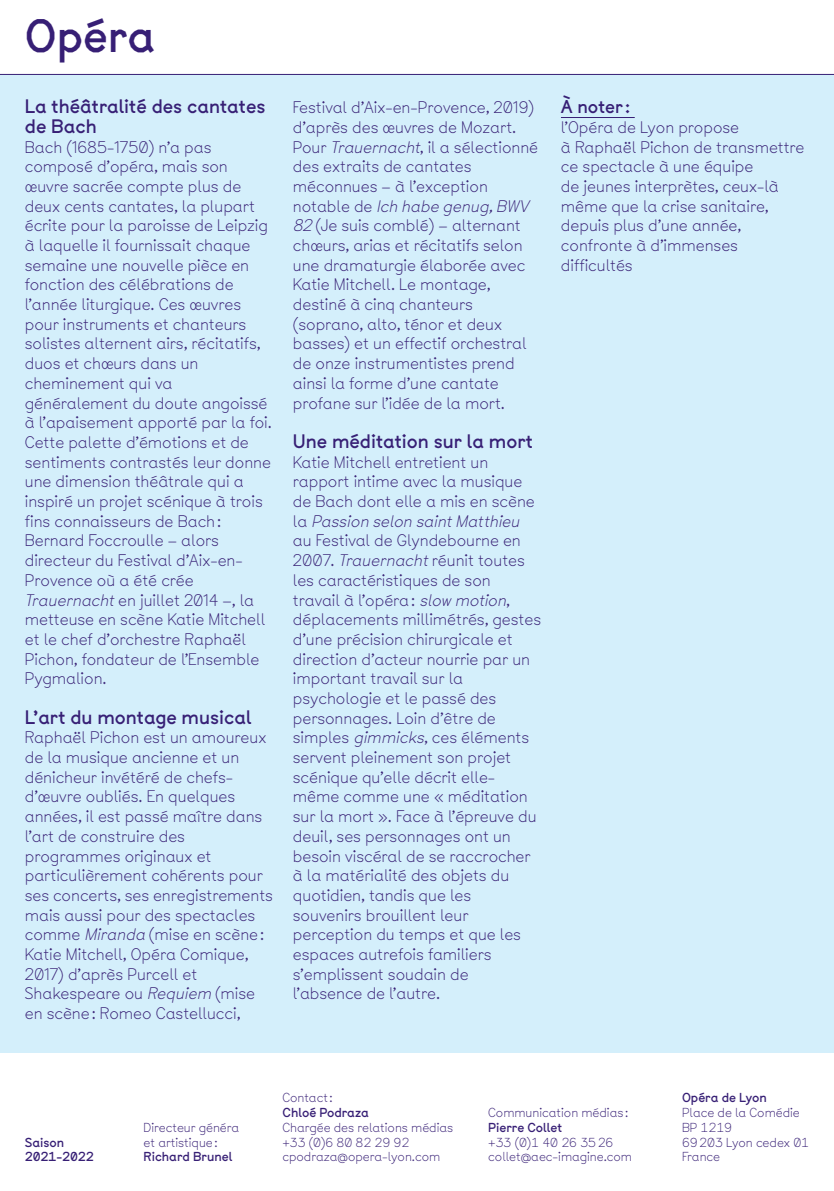
<style>
.page{position:relative;width:834px;height:1191px;background:#fff}
.page>*{position:absolute;margin:0;border:0;box-sizing:border-box;transform-origin:0 0}
.t1{font:43.75px "Btp";color:#371f75}
.VERSO___INTER-TITRE{font:18.38px/19.6px "Btp";color:#371f75}
.VERSO___TEXTE{font:17.5px "Btp";color:#371f75}
.VERSO___TEXTE-2{font:300 15.75px/19.6px "Btp";color:#371f75}
.VERSO___FOOTER{font:300 12.25px/14.7px "Btp";color:#371f75}
.VERSO___FOOTER-2{font:12.25px/14.7px "Btp";color:#371f75}
.s1{font-style:italic}
.s2{font-weight:400}
</style>
<div class="page">
<div style="left:0;top:75px;width:833px;height:1052px;background:#d4effb"></div>
<hr style="left:0;top:74px;width:833px;height:1px;background:#371f75">
<div style="left:0;top:1053px;width:833px;height:138px;background:#fff"></div>
<hr style="left:561px;top:117px;width:73px;height:1px;background:#371f75">
<h1 class="t1" style="left:25px;top:4px;width:132px">Opéra</h1>
<p class="VERSO___INTER-TITRE" style="left:25px;top:97px;width:242px">La théâtralité des cantates de Bach</p>
<p class="VERSO___TEXTE-2" style="left:25px;top:137px;width:248px">Bach (1685-1750) n’a pas composé d’opéra, mais son œuvre sacrée compte plus de deux cents cantates, la plupart écrite pour la paroisse de Leipzig à laquelle il fournissait chaque semaine une nouvelle pièce en fonction des célébrations de l’année liturgique. Ces œuvres pour instruments et chanteurs solistes alternent airs, récitatifs, duos et chœurs dans un cheminement qui va généralement du doute angoissé à l’apaisement apporté par la foi.<br>Cette palette d’émotions et de sentiments contrastés leur donne une dimension théâtrale qui a inspiré un projet scénique à trois fins connaisseurs de Bach:<br>Bernard Foccroulle – alors directeur du Festival d’Aix-en-<br>Provence où a été crée<br><span class="s1">Trauernacht</span>en juillet 2014 –, la metteuse en scène Katie Mitchell et le chef d’orchestre Raphaël<br>Pichon, fondateur de l’Ensemble<br>Pygmalion.</p>
<p class="VERSO___INTER-TITRE" style="left:25px;top:707px;width:228px">L’art du montage musical</p>
<p class="VERSO___TEXTE-2" style="left:25px;top:727px;width:250px">Raphaël Pichon est un amoureux de la musique ancienne et un dénicheur invétéré de chefs&shy;d’œuvre oubliés. En quelques années, il est passé maître dans l’art de construire des programmes originaux et particulièrement cohérents pour ses concerts, ses enregistrements mais aussi pour des spectacles comme <span class="s1">Miranda</span> (mise en scène:<br>Katie Mitchell, Opéra Comique,<br>2017) d’après Purcell et<br>Shakespeare ou <span class="s1">Requiem</span> (mise en scène: Romeo Castellucci,</p>
<p class="VERSO___TEXTE-2" style="left:293px;top:97px;width:247px">Festival d’Aix-en-Provence, 2019) d’après des œuvres de Mozart.<br>Pour <span class="s1">Trauernacht</span>, il a sélectionné des extraits de cantates méconnues – à l’exception<br>n o t a b l e d e <span class="s1">Ich habe genug,BWV<br>82</span> (Je suis comblé) – alternant chœurs, arias et récitatifs selon une dramaturgie élaborée avec<br>Katie Mitchell. Le montage, destiné à cinq chanteurs (soprano, alto, ténor et deux basses) et un effectif orchestral de onze instrumentistes prend ainsi la forme d’une cantate profane sur l’idée de la mort.</p>
<p class="VERSO___INTER-TITRE" style="left:293px;top:431px;width:241px">Une méditation sur la mort</p>
<p class="VERSO___TEXTE-2" style="left:293px;top:452px;width:250px">Katie Mitchell entretient un rapport intime avec la musique de Bach dont elle a mis en scène l a <span class="s1">Passion selon saintMatthieu </span>au Festival de Glyndebourne en<br>2007. <span class="s1">Trauernacht</span>réunit toutes les caractéristiques de son travail à l’opéra: <span class="s1">slow motion</span>, déplacements millimétrés, gestes d’une précision chirurgicale et direction d’acteur nourrie par un important travail sur la psychologie et le passé des personnages. Loin d’être de simples <span class="s1">gimmicks</span>, ces éléments servent pleinement son projet scénique qu’elle décrit elle&shy;même comme une « méditation sur la mort ». Face à l’épreuve du deuil, ses personnages ont un besoin viscéral de se raccrocher à la matérialité des objets du quotidien, tandis que les souvenirs brouillent leur perception du temps et que les espaces autrefois familiers s’emplissent soudain de l’absence de l’autre.</p>
<p class="VERSO___TEXTE" style="left:561px;top:94px;width:71px">À noter :</p>
<p class="VERSO___TEXTE-2" style="left:561px;top:117px;width:245px">l’Opéra de Lyon propose<br>à Raphaël Pichon de transmettre ce spectacle à une équipe<br>de jeunes interprètes, ceux-là même que la crise sanitaire, depuis plus d’une année, confronte à d’immenses difficultés</p>
<p class="VERSO___FOOTER-2" style="left:25px;top:1134px;width:70px">Saison<br>2021-2022</p>
<p class="VERSO___FOOTER" style="left:144px;top:1119px;width:97px">Directeur généra et artistique:<br><span class="s2">Richard Brunel</span></p>
<p class="VERSO___FOOTER" style="left:282px;top:1090px;width:172px">Contact:<br><span class="s2">Chloé Podraza<br></span>Chargée des relations médias +33 (0)6 80 82 29 92 cpodraza@opera-lyon.com</p>
<p class="VERSO___FOOTER" style="left:488px;top:1105px;width:145px">Communication médias :<br><span class="s2">Pierre Collet<br></span>+33 (0)1 40 26 3526 collet@aec-imagine.com</p>
<p class="VERSO___FOOTER" style="left:682px;top:1090px;width:129px"><span class="s2">Opéra de Lyon<br></span>Place de la Comédie<br>BP 1219<br>69203 Lyon cedex 01<br>France</p>
</div>
